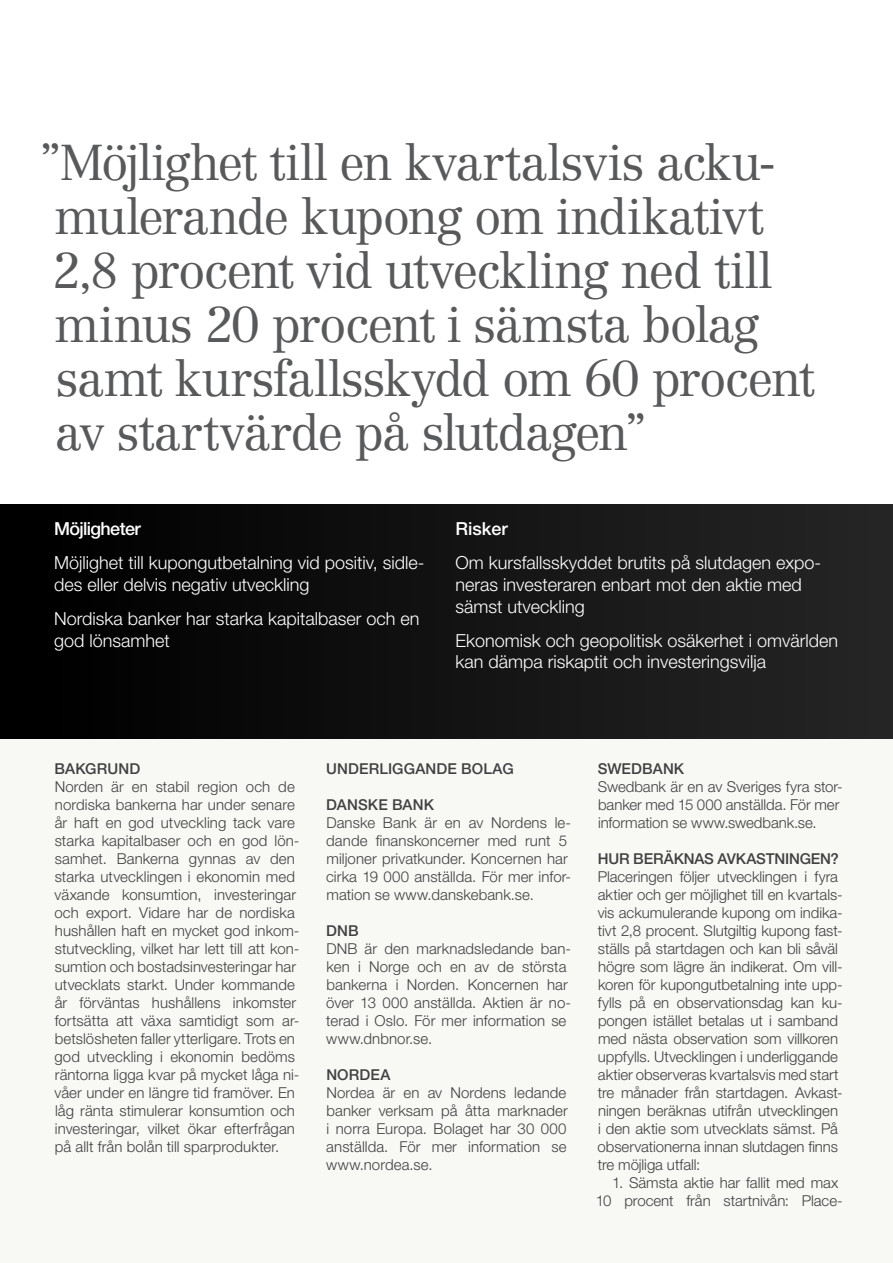
<style>
.page{position:relative;width:893px;height:1263px;background:#fff}
.page>*{position:absolute;margin:0;border:0;box-sizing:border-box;transform-origin:0 0}
.t1{font:300 49.5px/54px "Centennial LT Std";letter-spacing:-.03em;color:#58595b}
.t2{font:300 18px/21.6px "Helvetica Neue LT Std";color:#fff}
.t3{font:500 18px "Helvetica Neue LT Std";letter-spacing:-.035em;color:#fff}
.t4{font:300 15px/18px "Helvetica Neue LT Std";letter-spacing:.005em;color:#414042}
.t5{font:500 15px "Helvetica Neue LT Std";letter-spacing:.005em;color:#414042}
</style>
<div class="page">
<div style="left:0;top:730px;width:893px;height:533px;background:#f8f8f4"></div>
<div style="left:0;top:504px;width:893px;height:234px;background:linear-gradient(to right,#000,#272627)"></div>
<h1 class="t1" style="left:39px;top:136px;width:777px">”Möjlighet till en kvartalsvis acku&shy;mulerande kupong om indikativt 2,8 procent vid utveckling ned till minus 20 procent i sämsta bolag samt kursfallsskydd om 60 procent av startvärde på slutdagen”</h1>
<p class="t3" style="left:54px;top:518px;width:88px">Möjligheter</p>
<p class="t2" style="left:54px;top:552px;width:372px">Möjlighet till kupongutbetalning vid positiv, sidle&shy;des eller delvis negativ utveckling</p>
<p class="t2" style="left:54px;top:608px;width:367px">Nordiska banker har starka kapitalbaser och en god lönsamhet</p>
<p class="t3" style="left:455px;top:518px;width:54px">Risker</p>
<p class="t2" style="left:455px;top:552px;width:367px">Om kursfallsskyddet brutits på slutdagen expo&shy;neras investeraren enbart mot den aktie med sämst utveckling</p>
<p class="t2" style="left:455px;top:629px;width:384px">Ekonomisk och geopolitisk osäkerhet i omvärlden kan dämpa riskaptit och investeringsvilja</p>
<p class="t5" style="left:55px;top:760px;width:87px">BAKGRUND</p>
<p class="t4" style="left:54px;top:777px;width:247px">Norden är en stabil region och de nordiska bankerna har under senare år haft en god utveckling tack vare starka kapitalbaser och en god lön&shy;samhet. Bankerna gynnas av den starka utvecklingen i ekonomin med växande konsumtion, investeringar och export. Vidare har de nordiska hushållen haft en mycket god inkom&shy;stutveckling, vilket har lett till att kon&shy;sumtion och bostadsinvesteringar har utvecklats starkt. Under kommande år förväntas hushållens inkomster fortsätta att växa samtidigt som ar&shy;betslösheten faller ytterligare. Trots en god utveckling i ekonomin bedöms räntorna ligga kvar på mycket låga ni&shy;våer under en längre tid framöver. En låg ränta stimulerar konsumtion och investeringar, vilket ökar efterfrågan på allt från bolån till sparprodukter.</p>
<p class="t5" style="left:326px;top:760px;width:189px">UNDERLIGGANDE BOLAG</p>
<p class="t5" style="left:326px;top:796px;width:109px">DANSKE BANK</p>
<p class="t4" style="left:326px;top:813px;width:247px">Danske Bank är en av Nordens le&shy;dande finanskoncerner med runt 5 miljoner privatkunder. Koncernen har cirka 19 000 anställda. För mer infor&shy;mation se www.danskebank.se.</p>
<p class="t5" style="left:326px;top:922px;width:34px">DNB</p>
<p class="t4" style="left:326px;top:939px;width:246px">DNB är den marknadsledande ban&shy;ken i Norge och en av de största bankerna i Norden. Koncernen har över 13 000 anställda. Aktien är no&shy;terad i Oslo. För mer information se www.dnbnor.se.</p>
<p class="t5" style="left:326px;top:1066px;width:66px">NORDEA</p>
<p class="t4" style="left:326px;top:1083px;width:243px;text-align:justify">Nordea är en av Nordens ledande banker verksam på åtta marknader i norra Europa. Bolaget har 30 000 anställda. För mer information se www.nordea.se.</p>
<p class="t5" style="left:598px;top:760px;width:88px">SWEDBANK</p>
<p class="t4" style="left:598px;top:777px;width:246px">Swedbank är en av Sveriges fyra stor&shy;banker med 15 000 anställda. För mer information se www.swedbank.se.</p>
<p class="t5" style="left:598px;top:850px;width:243px">HUR BERÄKNAS AVKASTNINGEN?</p>
<p class="t4" style="left:598px;top:867px;width:247px">Placeringen följer utvecklingen i fyra aktier och ger möjlighet till en kvartals&shy;vis ackumulerande kupong om indika&shy;tivt 2,8 procent. Slutgiltig kupong fast&shy;ställs på startdagen och kan bli såväl högre som lägre än indikerat. Om vill&shy;koren för kupongutbetalning inte upp&shy;fylls på en observationsdag kan ku&shy;pongen istället betalas ut i samband med nästa observation som villkoren uppfylls. Utvecklingen i underliggande aktier observeras kvartalsvis med start tre månader från startdagen. Avkast&shy;ningen beräknas utifrån utvecklingen i den aktie som utvecklats sämst. På observationerna innan slutdagen finns tre möjliga utfall:</p>
<p class="t4" style="left:596px;top:1173px;width:248px;text-align:right">1. Sämsta aktie har fallit med max<br>10 procent från startnivån: Place-</p>
</div>
